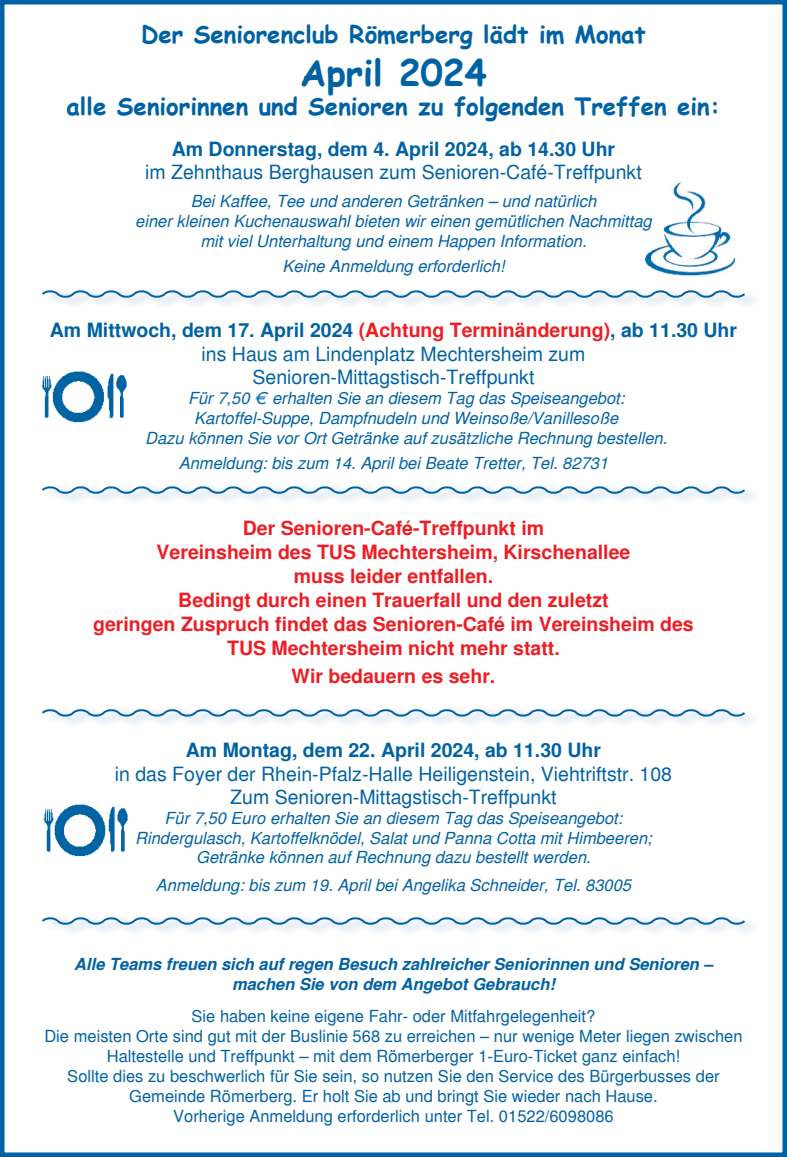
<style>
.page{position:relative;width:787px;height:1157px;background:#fff}
.page>*{position:absolute;margin:0;border:0;box-sizing:border-box;transform-origin:0 0}
.t1{font:700 36px "Comic Sans MS";color:#0062a3}
.t2{font:700 24px "Comic Sans MS";color:#0062a3}
.t3{font:700 19.5px "Sans";color:#ee1d23}
.t4{font:19.5px "Sans";color:#0062a3}
.t5{font:700 19.5px "Sans";color:#0062a3}
.t6{font:italic 16.5px "Sans";color:#0062a3}
.t7{font:16.5px/19.8px "Sans";color:#0062a3;text-align:center}
.t8{font:italic 700 16.5px "Sans";color:#0062a3}
.s1{color:#ee1d23}
</style>
<div class="page">
<div style="left:0;top:0;width:787px;height:1157px;border:4px solid #0062a3"></div>
<img style="left:41px;top:371px;width:86px;height:52px">
<img style="left:43px;top:804px;width:85px;height:53px">
<img style="left:644px;top:182px;width:92px;height:94px">
<div style="left:43px;top:287px;width:717px;height:23px;background:#0062a3;opacity:.41"></div>
<svg style="left:42px;top:287px;width:705px;height:13px"></svg>
<div style="left:43px;top:483px;width:717px;height:23px;background:#0062a3;opacity:.41"></div>
<svg style="left:42px;top:483px;width:705px;height:13px"></svg>
<div style="left:43px;top:705px;width:717px;height:24px;background:#0062a3;opacity:.41"></div>
<svg style="left:42px;top:706px;width:705px;height:13px"></svg>
<div style="left:43px;top:913px;width:717px;height:24px;background:#0062a3;opacity:.41"></div>
<svg style="left:42px;top:914px;width:705px;height:13px"></svg>
<p class="t2" style="left:141px;top:17px;width:506px">Der Seniorenclub Römerberg lädt im Monat</p>
<p class="t1" style="left:300px;top:47px;width:188px">April 2024</p>
<p class="t2" style="left:67px;top:89px;width:655px">alle Seniorinnen und Senioren zu folgenden Treffen ein:</p>
<p class="t5" style="left:172px;top:137px;width:445px">Am Donnerstag, dem 4. April 2024, ab 14.30 Uhr</p>
<p class="t4" style="left:145px;top:161px;width:498px">im Zehnthaus Berghausen zum Senioren-Café-Treffpunkt</p>
<p class="t6" style="left:191px;top:192px;width:407px">Bei Kaffee, Tee und anderen Getränken – und natürlich</p>
<p class="t6" style="left:135px;top:212px;width:518px">einer kleinen Kuchenauswahl bieten wir einen gemütlichen Nachmittag</p>
<p class="t6" style="left:200px;top:231px;width:388px">mit viel Unterhaltung und einem Happen Information.</p>
<p class="t6" style="left:282px;top:257px;width:223px">Keine Anmeldung erforderlich!</p>
<p class="t5" style="left:50px;top:319px;width:688px">Am Mittwoch, dem 17. April 2024 <span class="s1">(Achtung Terminänderung)</span>, ab 11.30 Uhr</p>
<p class="t4" style="left:201px;top:342px;width:385px">ins Haus am Lindenplatz Mechtersheim zum</p>
<p class="t4" style="left:252px;top:366px;width:283px">Senioren-Mittagstisch-Treffpunkt</p>
<p class="t6" style="left:188px;top:388px;width:438px">Für 7,50 € erhalten Sie an diesem Tag das Speiseangebot:</p>
<p class="t6" style="left:194px;top:408px;width:425px">Kartoffel-Suppe, Dampfnudeln und Weinsoße/Vanillesoße</p>
<p class="t6" style="left:145px;top:428px;width:523px">Dazu können Sie vor Ort Getränke auf zusätzliche Rechnung bestellen.</p>
<p class="t6" style="left:179px;top:453px;width:431px">Anmeldung: bis zum 14. April bei Beate Tretter, Tel. 82731</p>
<p class="t3" style="left:243px;top:516px;width:303px">Der Senioren-Café-Treffpunkt im</p>
<p class="t3" style="left:157px;top:540px;width:475px">Vereinsheim des TUS Mechtersheim, Kirschenallee</p>
<p class="t3" style="left:294px;top:564px;width:201px">muss leider entfallen.</p>
<p class="t3" style="left:178px;top:588px;width:432px">Bedingt durch einen Trauerfall und den zuletzt</p>
<p class="t3" style="left:93px;top:612px;width:602px">geringen Zuspruch findet das Senioren-Café im Vereinsheim des</p>
<p class="t3" style="left:227px;top:636px;width:334px">TUS Mechtersheim nicht mehr statt.</p>
<p class="t3" style="left:291px;top:665px;width:205px">Wir bedauern es sehr.</p>
<p class="t5" style="left:186px;top:739px;width:417px">Am Montag, dem 22. April 2024, ab 11.30 Uhr</p>
<p class="t4" style="left:115px;top:762px;width:559px">in das Foyer der Rhein-Pfalz-Halle Heiligenstein, Viehtriftstr. 108</p>
<p class="t4" style="left:230px;top:785px;width:328px">Zum Senioren-Mittagstisch-Treffpunkt</p>
<p class="t6" style="left:164px;top:808px;width:459px">Für 7,50 Euro erhalten Sie an diesem Tag das Speiseangebot:</p>
<p class="t6" style="left:135px;top:828px;width:518px">Rindergulasch, Kartoffelknödel, Salat und Panna Cotta mit Himbeeren;</p>
<p class="t6" style="left:196px;top:847px;width:396px">Getränke können auf Rechnung dazu bestellt werden.</p>
<p class="t6" style="left:156px;top:875px;width:477px">Anmeldung: bis zum 19. April bei Angelika Schneider, Tel. 83005</p>
<p class="t8" style="left:74px;top:954px;width:640px">Alle Teams freuen sich auf regen Besuch zahlreicher Seniorinnen und Senioren –</p>
<p class="t8" style="left:232px;top:974px;width:324px">machen Sie von dem Angebot Gebrauch!</p>
<p class="t7" style="left:192px;top:1006px;width:405px">Sie haben keine eigene Fahr- oder Mitfahrgelegenheit?</p>
<p class="t7" style="left:44px;top:1026px;width:699px">Die meisten Orte sind gut mit der Buslinie 568 zu erreichen – nur wenige Meter liegen zwischen<br>Haltestelle und Treffpunkt – mit dem Römerberger 1-Euro-Ticket ganz einfach!</p>
<p class="t7" style="left:67px;top:1066px;width:654px">Sollte dies zu beschwerlich für Sie sein, so nutzen Sie den Service des Bürgerbusses der</p>
<p class="t7" style="left:129px;top:1085px;width:530px">Gemeinde Römerberg. Er holt Sie ab und bringt Sie wieder nach Hause.</p>
<p class="t7" style="left:173px;top:1105px;width:442px">Vorherige Anmeldung erforderlich unter Tel. 01522/6098086</p>
</div>
